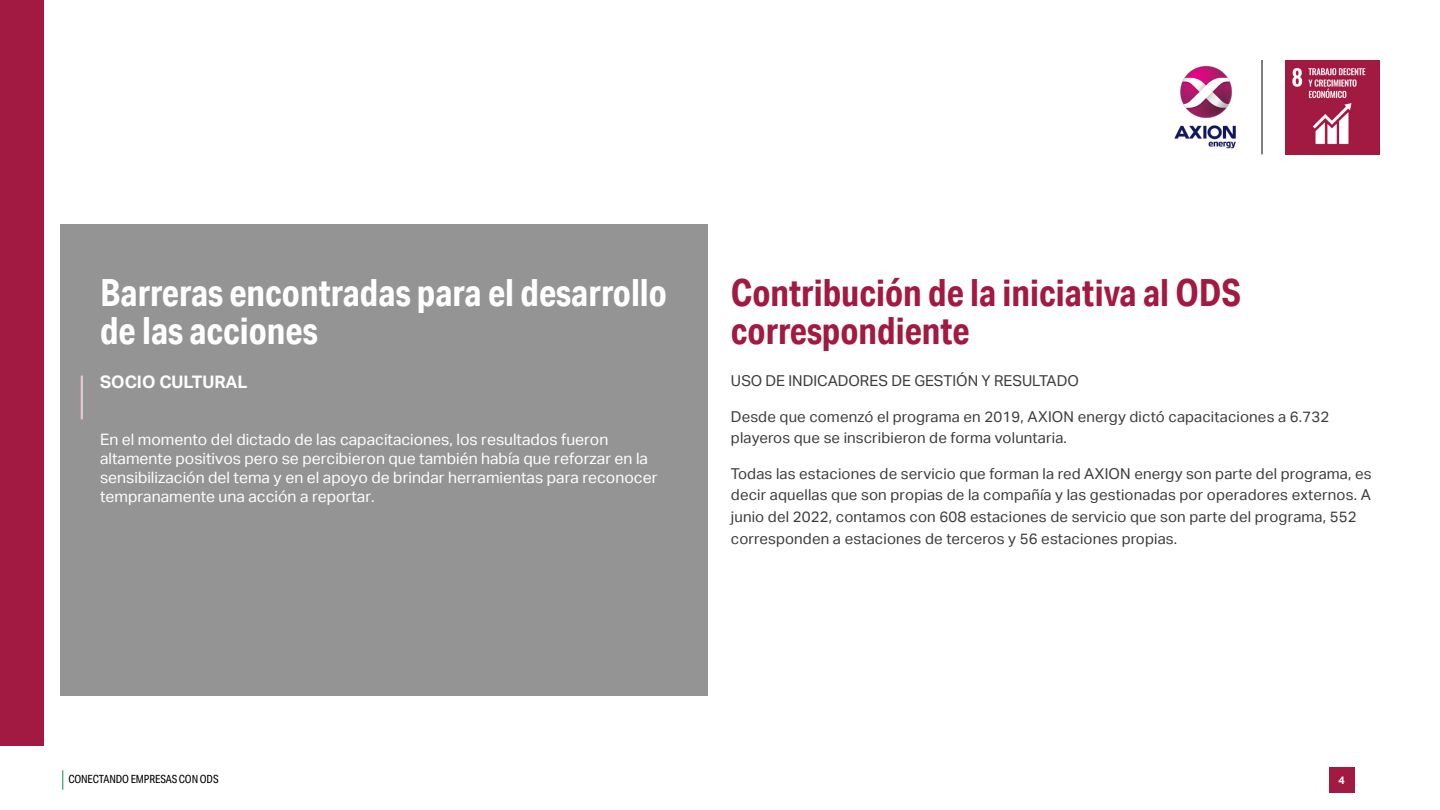
<style>
.page{position:relative;width:1440px;height:810px;background:#fff}
.page>*{position:absolute;margin:0;border:0;box-sizing:border-box;transform-origin:0 0}
.t1{font:700 37.5px/38.2px "Aktiv Grotesk Cd";color:#fff}
.t2{font:700 37.5px/38.2px "Aktiv Grotesk Cd";color:#a21942}
.t3{font:700 17.25px "Aktiv Grotesk";color:#fff}
.t4{font:15.75px/18.9px "Aktiv Grotesk";color:#fff}
.t5{font:15px/21.8px "Aktiv Grotesk";letter-spacing:.01em;color:#3c3c3b}
.t6{font:11.25px "Aktiv Grotesk Cd";letter-spacing:-.01em;color:#000}
.t7{font:700 10.88px "Aktiv Grotesk";color:#fff}
</style>
<div class="page">
<svg style="left:62px;top:770px;width:1px;height:20px"></svg>
<div style="left:1329px;top:767px;width:25px;height:26px;background:#a21942"></div>
<img style="left:1285px;top:60px;width:95px;height:95px">
<hr style="left:1262px;top:60px;width:1px;height:94px;background:#000">
<img style="left:1174px;top:66px;width:62px;height:83px">
<div style="left:0;top:0;width:44px;height:746px;background:#a21942"></div>
<div style="left:60px;top:225px;width:648px;height:471px;background:#949494"></div>
<hr style="left:81px;top:376px;width:2px;height:43px;background:#e8c6d0">
<h1 class="t1" style="left:100px;top:273px;width:568px">Barreras encontradas para el desarrollo de las acciones</h1>
<p class="t3" style="left:100px;top:372px;width:149px">SOCIO CULTURAL</p>
<p class="t4" style="left:100px;top:430px;width:559px">En el momento del dictado de las capacitaciones, los resultados fueron altamente positivos pero se percibieron que también había que reforzar en la sensibilización del tema y en el apoyo de brindar herramientas para reconocer tempranamente una acción a reportar.</p>
<h1 class="t2" style="left:731px;top:273px;width:512px">Contribución de la iniciativa al ODS correspondiente</h1>
<p class="t5" style="left:731px;top:370px;width:349px">USO DE INDICADORES DE GESTIÓN Y RESULTADO</p>
<p class="t5" style="left:731px;top:405px;width:600px">Desde que comenzó el programa en 2019, AXION energy dictó capacitaciones a 6.732 playeros que se inscribieron de forma voluntaria.</p>
<p class="t5" style="left:731px;top:462px;width:642px">Todas las estaciones de servicio que forman la red AXION energy son parte del programa, es decir aquellas que son propias de la compañía y las gestionadas por operadores externos. A junio del 2022, contamos con 608 estaciones de servicio que son parte del programa, 552 corresponden a estaciones de terceros y 56 estaciones propias.</p>
<p class="t6" style="left:68px;top:773px;width:152px">CONECTANDO EMPRESAS CON ODS</p>
<p class="t7" style="left:1338px;top:774px;width:8px">4</p>
</div>
